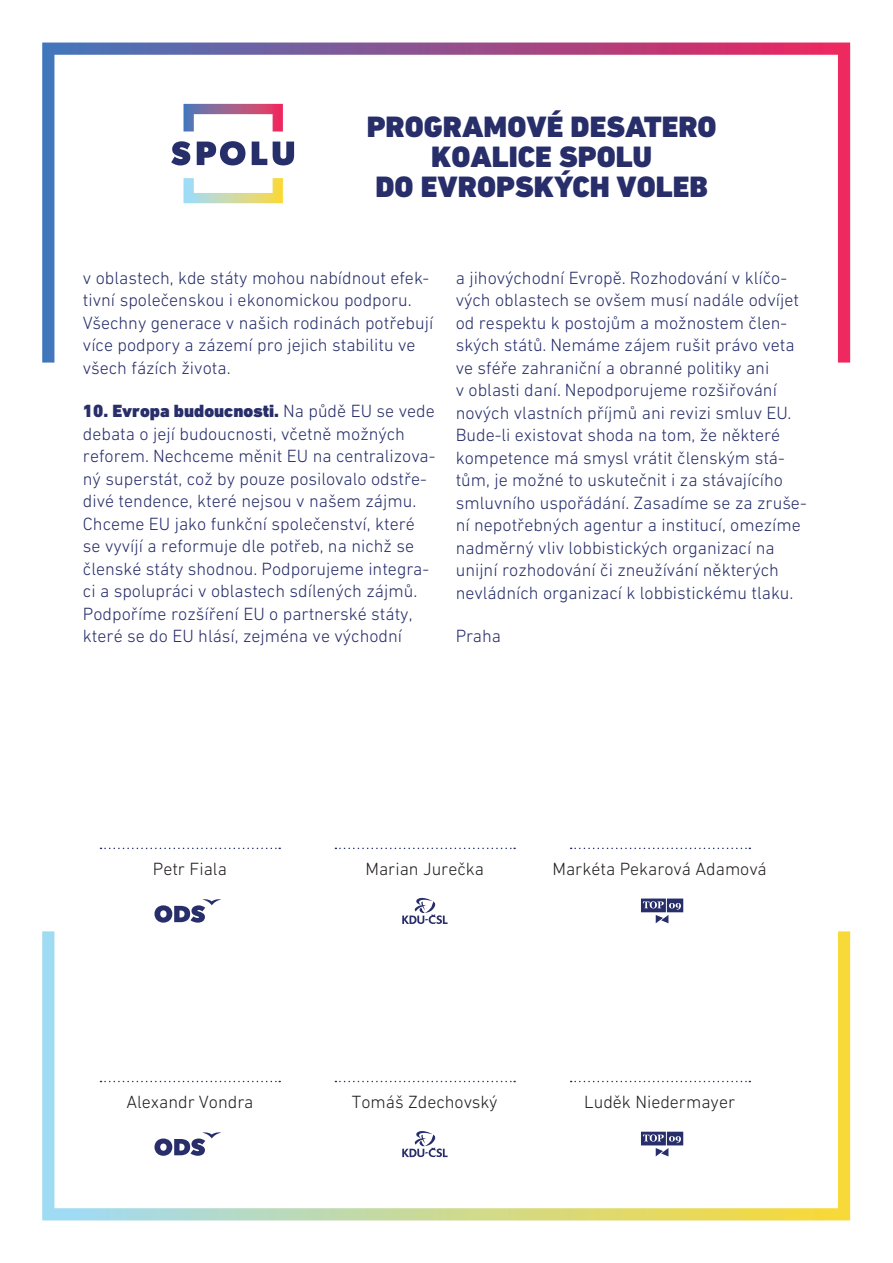
<style>
.page{position:relative;width:893px;height:1263px;background:#fff}
.page>*{position:absolute;margin:0;border:0;box-sizing:border-box;transform-origin:0 0}
.t1{font:900 30px/30px "DIN Next W1 G";color:#272e6a;text-align:center}
.t2{font:300 18px/22.5px "DIN Next W1 G";color:#272e6a}
.t3{font:300 18px "DIN Next W1 G";color:#231f20}
.s1{font-weight:900}
</style>
<div class="page">
<svg style="left:42px;top:43px;width:808px;height:320px"></svg>
<svg style="left:42px;top:931px;width:808px;height:289px"></svg>
<svg style="left:101px;top:848px;width:179px;height:1px"></svg>
<svg style="left:335px;top:848px;width:180px;height:1px"></svg>
<svg style="left:571px;top:848px;width:179px;height:1px"></svg>
<svg style="left:641px;top:898px;width:42px;height:25px"></svg>
<svg style="left:154px;top:899px;width:67px;height:24px"></svg>
<svg style="left:402px;top:897px;width:46px;height:27px"></svg>
<svg style="left:101px;top:1081px;width:179px;height:1px"></svg>
<svg style="left:335px;top:1081px;width:180px;height:1px"></svg>
<svg style="left:571px;top:1081px;width:179px;height:1px"></svg>
<svg style="left:641px;top:1132px;width:42px;height:24px"></svg>
<svg style="left:154px;top:1132px;width:67px;height:24px"></svg>
<svg style="left:402px;top:1128px;width:46px;height:29px"></svg>
<h1 class="t1" style="left:367px;top:112px;width:351px">PROGRAMOVÉ DESATERO<br>KOALICE SPOLU<br>DO EVROPSKÝCH VOLEB</h1>
<p class="t2" style="left:83px;top:266px;width:352px">v oblastech, kde státy mohou nabídnout efek&shy;tivní společenskou i ekonomickou podporu.<br>Všechny generace v našich rodinách potřebují více podpory a zázemí pro jejich stabilitu ve všech fázích života.</p>
<p class="t2" style="left:83px;top:400px;width:354px"><span class="s1">10. Evropa budoucnosti.</span> Na půdě EU se vede debata o její budoucnosti, včetně možných reforem. Nechceme měnit EU na centralizova&shy;ný superstát, což by pouze posilovalo odstře&shy;divé tendence, které nejsou v našem zájmu.<br>Chceme EU jako funkční společenství, které se vyvíjí a reformuje dle potřeb, na nichž se členské státy shodnou. Podporujeme integra&shy;ci a spolupráci v oblastech sdílených zájmů.<br>Podpoříme rozšíření EU o partnerské státy, které se do EU hlásí, zejména ve východní</p>
<p class="t2" style="left:456px;top:266px;width:353px">a jihovýchodní Evropě. Rozhodování v klíčo&shy;vých oblastech se ovšem musí nadále odvíjet od respektu k postojům a možnostem člen&shy;ských států. Nemáme zájem rušit právo veta ve sféře zahraniční a obranné politiky ani<br>v oblasti daní. Nepodporujeme rozšiřování nových vlastních příjmů ani revizi smluv EU.<br>Bude-li existovat shoda na tom, že některé kompetence má smysl vrátit členským stá&shy;tům, je možné to uskutečnit i za stávajícího smluvního uspořádání. Zasadíme se za zruše&shy;ní nepotřebných agentur a institucí, omezíme nadměrný vliv lobbistických organizací na unijní rozhodování či zneužívání některých nevládních organizací k lobbistickému tlaku.</p>
<p class="t2" style="left:456px;top:625px;width:47px">Praha</p>
<p class="t3" style="left:153px;top:859px;width:76px">Petr Fiala</p>
<p class="t3" style="left:365px;top:859px;width:120px">Marian Jurečka</p>
<p class="t3" style="left:552px;top:859px;width:216px">Markéta Pekarová Adamová</p>
<p class="t3" style="left:126px;top:1092px;width:128px">Alexandr Vondra</p>
<p class="t3" style="left:352px;top:1092px;width:147px">Tomáš Zdechovský</p>
<p class="t3" style="left:584px;top:1092px;width:153px">Luděk Niedermayer</p>
</div>
